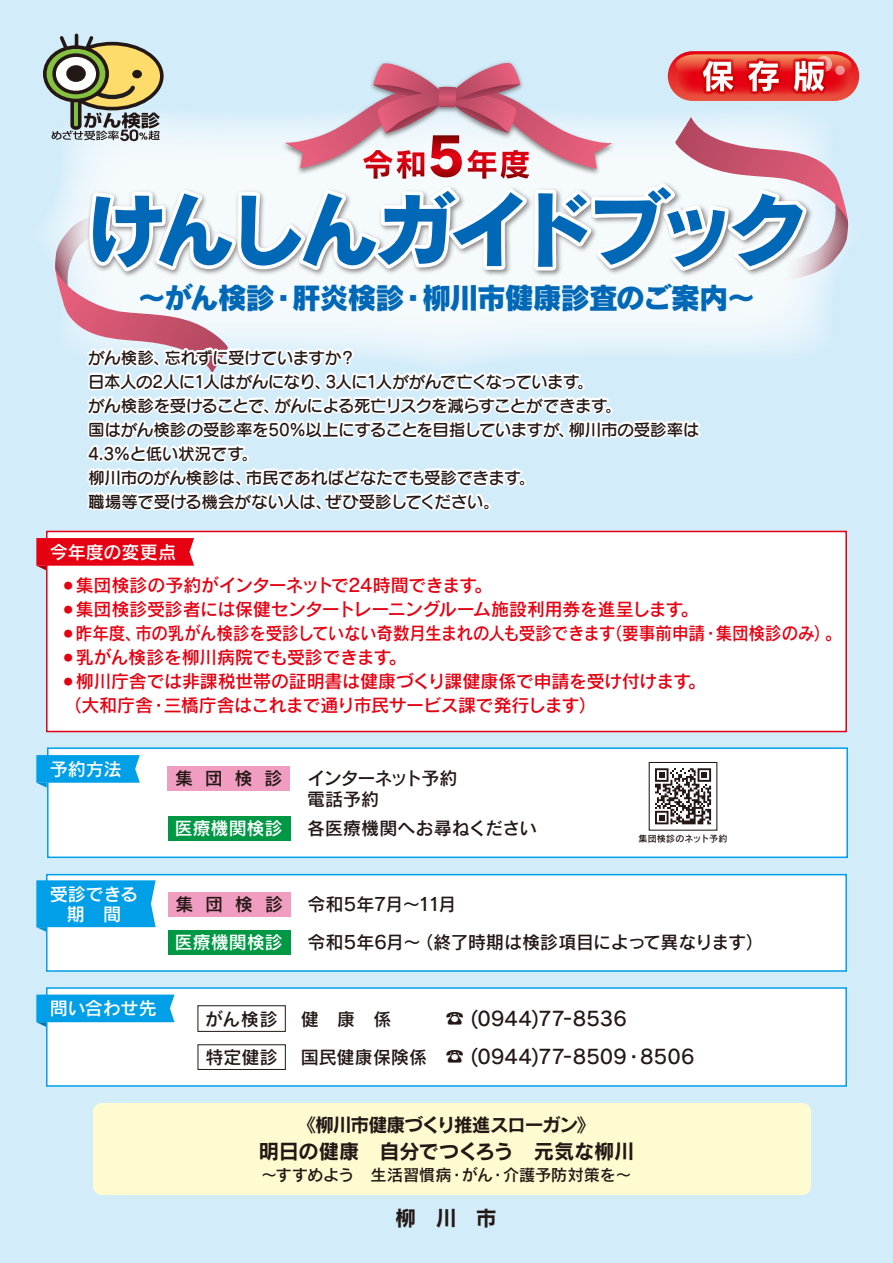
<style>
.page{position:relative;width:893px;height:1263px;background:#d2ecfa}
.page>*{position:absolute;margin:0;border:0;box-sizing:border-box;transform-origin:0 0}
.t1{font:82.5px "Rodin Pro EB";letter-spacing:-.13em;color:#0068b6}
.t2{font:29.4px "Rodin Pro EB";letter-spacing:-.05em;color:#0068b6}
.t3{font:21px "Rodin Pro B";color:#231815}
.t4{font:20.25px "Rodin Pro B";letter-spacing:-.025em;color:#231815}
.t5{font:19.5px "Rodin Pro DB";letter-spacing:.005em;color:#231815}
.t6{font:18.9px "Rodin Pro B";letter-spacing:-.075em;color:#231815}
.t7{font:18.15px/19.8px "Rodin Pro DB";letter-spacing:-.01em;color:#fff;text-align:center}
.t8{font:18px/24px "Rodin Pro DB";letter-spacing:-.02em;color:#e50012}
.t9{font:18px "Rodin Pro DB";letter-spacing:-.02em;color:#e50012;scale:.92 1}
.t10{font:18px "Rodin Pro DB";letter-spacing:-.005em;color:#231815}
.t11{font:18px "Rodin Pro DB";letter-spacing:-.025em;color:#231815}
.t12{font:18px/21px "Rodin Pro DB";letter-spacing:-.045em;color:#231815}
.t13{font:18px "Rodin Pro DB";letter-spacing:.005em;color:#fff}
.t14{font:16.5px/24px "Seurat Pro DB";letter-spacing:-.03em;color:#231815}
.t15{font:16.2px "Rodin Pro DB";letter-spacing:-.005em;color:#231815}
.t16{font:9px "Rodin Pro DB";letter-spacing:.015em;color:#231815}
.s1{font-size:18px}
</style>
<div class="page">
<div style="left:93px;top:1103px;width:718px;height:92px;background:#fffbd0;border-radius:9px"></div>
<div style="left:46px;top:987px;width:801px;height:100px;background:#fff;border:2px solid #009fe8"></div>
<svg style="left:36px;top:994px;width:139px;height:33px;background:#2cafeb"></svg>
<div style="left:46px;top:874px;width:801px;height:98px;background:#fff;border:2px solid #009fe8"></div>
<svg style="left:36px;top:880px;width:120px;height:52px;background:#1daaea"></svg>
<div style="left:47px;top:747px;width:801px;height:111px;background:#fff;border:2px solid #009fe8"></div>
<svg style="left:36px;top:755px;width:104px;height:32px;background:#26adeb"></svg>
<div style="left:46px;top:531px;width:801px;height:201px;background:#fff;border:2px solid #e50012"></div>
<svg style="left:655px;top:768px;width:56px;height:56px"></svg>
<div style="left:198px;top:1005px;width:88px;height:27px;border:1px solid #231815"></div>
<div style="left:198px;top:1044px;width:88px;height:26px;border:1px solid #231815"></div>
<div style="left:168px;top:892px;width:123px;height:25px;background:#f09dc1"></div>
<div style="left:168px;top:930px;width:122px;height:24px;background:#009844"></div>
<svg style="left:36px;top:33px;width:823px;height:628px"></svg>
<div style="left:482px;top:503px;width:8px;height:8px;border:4px solid #fff;border-radius:50%"></div>
<div style="left:483px;top:503px;width:7px;height:7px;border:4px solid #fff;border-radius:50%"></div>
<div style="left:168px;top:766px;width:122px;height:24px;background:#f09dc1"></div>
<div style="left:168px;top:816px;width:122px;height:25px;background:#009844"></div>
<h1 class="t1" style="left:84px;top:173px;width:727px">けんしんガイドブック</h1>
<h2 class="t2" style="left:137px;top:278px;width:620px">～がん検診・肝炎検診・柳川市健康診査のご案内～</h2>
<p class="t14" style="left:88px;top:345px;width:613px">がん検診、忘れずに受けていますか？<br>日本人の2人に1人はがんになり、3人に1人ががんで亡くなっています。<br>がん検診を受けることで、がんによる死亡リスクを減らすことができます。<br>国はがん検診の受診率を50％以上にすることを目指していますが、柳川市の受診率は<br>4.3％と低い状況です。<br>柳川市のがん検診は、市民であればどなたでも受診できます。<br>職場等で受ける機会がない人は、ぜひ受診してください。</p>
<p class="t7" style="left:50px;top:541px;width:128px">今年度の変更点</p>
<p class="t8" style="left:64px;top:573px;width:430px"><sup>●</sup> 集団検診の予約がインターネットで24時間できます。</p>
<p class="t8" style="left:64px;top:597px;width:636px"><sup>●</sup> 集団検診受診者には保健センタートレーニングルーム施設利用券を進呈します。</p>
<p class="t9" style="left:64px;top:621px;width:847px"><sup>●</sup> 昨年度、市の乳がん検診を受診していない奇数月生まれの人も受診できます（要事前申請・集団検診のみ）。</p>
<p class="t8" style="left:64px;top:645px;width:344px"><sup>●</sup> 乳がん検診を柳川病院でも受診できます。</p>
<p class="t8" style="left:64px;top:669px;width:644px"><sup>●</sup> 柳川庁舎では非課税世帯の証明書は健康づくり課健康係で申請を受け付けます。（大和庁舎・三橋庁舎はこれまで通り市民サービス課で発行します）</p>
<p class="t7" style="left:50px;top:758px;width:73px">予約方法</p>
<p class="t7" style="left:50px;top:883px;width:90px">受診できる期　間</p>
<p class="t7" style="left:50px;top:998px;width:109px">問い合わせ先</p>
<p class="t10" style="left:175px;top:766px;width:109px">集団検診</p>
<p class="t13" style="left:175px;top:817px;width:109px">医療機関検診</p>
<p class="t10" style="left:307px;top:817px;width:232px">各医療機関へお尋ねください</p>
<p class="t12" style="left:307px;top:767px;width:152px">インターネット予約電話予約</p>
<p class="t16" style="left:639px;top:833px;width:90px">集団検診のネット予約</p>
<p class="t10" style="left:176px;top:892px;width:109px">集団検診</p>
<p class="t10" style="left:307px;top:892px;width:150px">令和5年7月～11月</p>
<p class="t13" style="left:175px;top:930px;width:109px">医療機関検診</p>
<p class="t11" style="left:307px;top:930px;width:458px">令和5年6月～（終了時期は検診項目によって異なります）</p>
<p class="t10" style="left:205px;top:1007px;width:74px">がん検診</p>
<p class="t10" style="left:301px;top:1007px;width:92px">健　康　係</p>
<p class="t5" style="left:446px;top:1005px;width:183px"><span class="s1">☎</span> (0944)77-8536</p>
<p class="t10" style="left:206px;top:1045px;width:74px">特定健診</p>
<p class="t5" style="left:301px;top:1044px;width:395px"><span class="s1">国民健康保険係 ☎</span> (0944)77-8509・8506</p>
<p class="t6" style="left:298px;top:1112px;width:299px">《柳川市健康づくり推進スローガン》</p>
<p class="t4" style="left:259px;top:1138px;width:377px">明日の健康　自分でつくろう　元気な柳川</p>
<p class="t15" style="left:261px;top:1164px;width:372px">～すすめよう　生活習慣病・がん・介護予防対策を～</p>
<p class="t3" style="left:395px;top:1204px;width:103px">柳　川　市</p>
</div>
